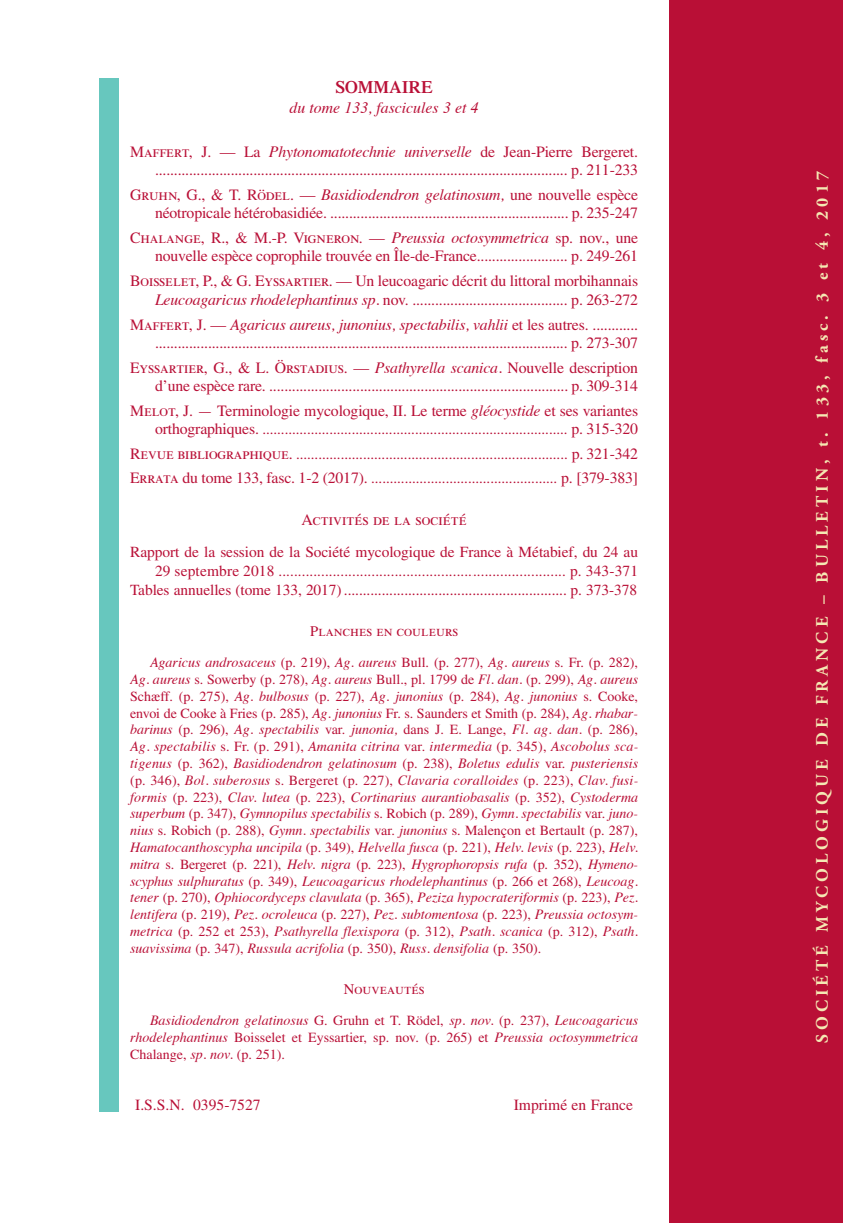
<style>
.page{position:relative;width:843px;height:1223px;background:#fff}
.page>*{position:absolute;margin:0;border:0;box-sizing:border-box;transform-origin:0 0}
.t1{font:700 17.5px "Adobe Garamond Pro";letter-spacing:.235em;color:#f4e8b3}
.t2{font:600 17.5px "Times";color:#b90f36}
.t3{font:15.92px "Times Roman SC";color:#b90f36}
.t4{font:15.75px/18px "Times";letter-spacing:-.01em;color:#b90f36;text-align:right}
.t5{font:italic 15.75px "Times";letter-spacing:-.01em;color:#b90f36}
.t6{font:15.58px "Times";color:#b90f36}
.t7{font:15.4px "Times";letter-spacing:-.005em;color:#b90f36}
.t8{font:14.88px "Times";color:#b90f36}
.t9{font:14.7px "Times Roman SC";color:#b90f36}
.t10{font:italic 14px/16.8px "Times";color:#b90f36;text-align:justify}
.t11{font:3.5px "Times";color:#b90f36}
.s1{font-family:"Times Roman SC"}
.s2{font-style:italic}
.s3{font-family:"Times Roman SC";font-style:normal}
.s4{font-style:normal}
.s5{font-size:15.75px}
.s6{font-family:"Times Roman SC";font-size:15.75px}
.s7{font-size:15.4px}
</style>
<div class="page">
<div style="left:99px;top:79px;width:19px;height:1033px;background:#67c7be"></div>
<div style="left:669px;top:0;width:124px;height:1223px;background:#b90f36"></div>
<div style="left:793px;top:0;width:49px;height:1223px;background:#b90f36"></div>
<p class="t2" style="left:335px;top:80px;width:99px">SOMMAIRE</p>
<p class="t5" style="left:289px;top:101px;width:191px">du tome 133, fascicules 3 et 4</p>
<p class="t4" style="left:130px;top:144px;width:509px"><span class="s1">Maffert, J.</span> — La <span class="s2">Phytonomatotechnie universelle</span> de Jean-Pierre Bergeret. ............................................................................................................. p. 211-233</p>
<p class="t4" style="left:130px;top:187px;width:509px"><span class="s1">Gruhn, G., &amp; T. Rödel.</span> — <span class="s2">Basidiodendron gelatinosum,</span> une nouvelle espèce néotropicale hétérobasidiée. ............................................................... p. 235-247</p>
<p class="t4" style="left:130px;top:230px;width:509px"><span class="s1">Chalange, R., &amp; M.-P. Vigneron.</span> — <span class="s2">Preussia octosymmetrica</span> sp. nov., une nouvelle espèce coprophile trouvée en Île-de-France........................ p. 249-261</p>
<p class="t4" style="left:130px;top:273px;width:509px;line-height:18.9px"><span class="s1">Boisselet, P., &amp; G. Eyssartier.</span> — Un leucoagaric décrit du littoral morbihannais<br><span class="s2">Leucoagaricus rhodelephantinus sp.</span> nov. ......................................... p. 263-272</p>
<p class="t5" style="left:130px;top:318px;width:509px"><span class="s3">Maffert, J.</span> <span class="s4">—</span> Agaricus aureus, junonius, spectabilis, vahlii <span class="s4">et les autres. ............</span></p>
<p class="t4" style="left:155px;top:335px;width:484px">............................................................................................................. p. 273-307</p>
<p class="t4" style="left:130px;top:360px;width:509px"><span class="s1">Eyssartier, G., &amp; L. Örstadius.</span> — <span class="s2">Psathyrella scanica.</span> Nouvelle description d’une espèce rare. ............................................................................... p. 309-314</p>
<p class="t4" style="left:130px;top:403px;width:509px"><span class="s1">Melot, J. —</span> Terminologie mycologique, II. Le terme <span class="s2">gléocystide</span> et ses variantes</p>
<p class="t8" style="left:155px;top:424px;width:484px"><span class="s5">orthographiques.</span> .................................................................................. <span class="s5">p. 315-320</span></p>
<p class="t8" style="left:130px;top:448px;width:509px"><span class="s6">Revue bibliographique.</span> ......................................................................... <span class="s5">p</span><span class="s6">.</span> <span class="s5">321-342</span></p>
<p class="t8" style="left:130px;top:472px;width:509px"><span class="s6">Errata</span> <span class="s5">du tome 133, fasc. 1-2 (2017).</span> .................................................. <span class="s5">p. [379-383]</span></p>
<p class="t3" style="left:301px;top:513px;width:167px">Activités de la société</p>
<p class="t7" style="left:130px;top:546px;width:509px">Rapport de la session de la Société mycologique de France à Métabief, du 24 au</p>
<p class="t8" style="left:155px;top:566px;width:484px"><span class="s7">29 septembre 2018</span> .................................................. ....................... <span class="s7">p. 343-371</span></p>
<p class="t11" style="left:472px;top:574px;width:2px">.</p>
<p class="t7" style="left:130px;top:584px;width:508px">Tables annuelles (tome 133, 2017)........................................................... p. 373-378</p>
<p class="t9" style="left:310px;top:625px;width:149px">Planches en couleurs</p>
<p class="t10" style="left:130px;top:655px;width:509px;text-indent:20px">Agaricus androsaceus <span class="s4">(p. 219),</span> Ag. aureus <span class="s4">Bull. (p. 277),</span> Ag. aureus <span class="s4">s. Fr. (p. 282), </span>Ag. aureus <span class="s4">s. Sowerby (p. 278),</span> Ag. aureus <span class="s4">Bull., pl. 1799 de</span> Fl. dan. <span class="s4">(p. 299),</span> Ag. aureus <span class="s4">Schæff. (p. 275),</span> Ag. bulbosus <span class="s4">(p. 227),</span> Ag. junonius <span class="s4">(p. 284),</span> Ag. junonius <span class="s4">s. Cooke, envoi de Cooke à Fries (p. 285),</span> Ag. junonius <span class="s4">Fr. s. Saunders et Smith (p. 284),</span> Ag. rhabar&shy;barinus <span class="s4">(p. 296),</span> Ag. spectabilis <span class="s4">var.</span> junonia, <span class="s4">dans J. E. Lange,</span> Fl. ag. dan. <span class="s4">(p. 286), </span>Ag. spectabilis <span class="s4">s. Fr. (p. 291),</span> Amanita citrina <span class="s4">var.</span> intermedia <span class="s4">(p. 345),</span> Ascobolus sca&shy;tigenus <span class="s4">(p. 362),</span> Basidiodendron gelatinosum <span class="s4">(p. 238),</span> Boletus edulis <span class="s4">var.</span> pusteriensis <span class="s4">(p. 346),</span> Bol. suberosus <span class="s4">s. Bergeret (p. 227),</span> Clavaria coralloides <span class="s4">(p. 223),</span> Clav. fusi&shy;formis <span class="s4">(p. 223),</span> Clav. lutea <span class="s4">(p. 223),</span> Cortinarius aurantiobasalis <span class="s4">(p. 352),</span> Cystoderma superbum <span class="s4">(p. 347),</span> Gymnopilus spectabilis <span class="s4">s. Robich (p. 289),</span> Gymn. spectabilis <span class="s4">var.</span> juno&shy;nius <span class="s4">s. Robich (p. 288),</span> Gymn. spectabilis <span class="s4">var.</span> junonius <span class="s4">s. Malençon et Bertault (p. 287), </span>Hamatocanthoscypha uncipila <span class="s4">(p. 349),</span> Helvella fusca <span class="s4">(p. 221),</span> Helv. levis <span class="s4">(p. 223),</span> Helv. mitra <span class="s4">s. Bergeret (p. 221),</span> Helv. nigra <span class="s4">(p. 223),</span> Hygrophoropsis rufa <span class="s4">(p. 352),</span> Hymeno&shy;scyphus sulphuratus <span class="s4">(p. 349),</span> Leucoagaricus rhodelephantinus <span class="s4">(p. 266 et 268),</span> Leucoag. tener <span class="s4">(p. 270),</span> Ophiocordyceps clavulata <span class="s4">(p. 365),</span> Peziza hypocrateriformis <span class="s4">(p. 223),</span> Pez. lentifera <span class="s4">(p. 219),</span> Pez. ocroleuca <span class="s4">(p. 227),</span> Pez. subtomentosa <span class="s4">(p. 223),</span> Preussia octosym&shy;metrica <span class="s4">(p. 252 et 253),</span> Psathyrella flexispora <span class="s4">(p. 312),</span> Psath. scanica <span class="s4">(p. 312),</span> Psath. suavissima <span class="s4">(p. 347),</span> Russula acrifolia <span class="s4">(p. 350),</span> Russ. densifolia <span class="s4">(p. 350).</span></p>
<p class="t9" style="left:343px;top:983px;width:82px">Nouveautés</p>
<p class="t10" style="left:130px;top:1013px;width:509px;text-indent:20px">Basidiodendron gelatinosus <span class="s4">G. Gruhn et T. Rödel,</span> sp. nov. <span class="s4">(p. 237),</span> Leucoagaricus rhodelephantinus <span class="s4">Boisselet et Eyssartier, sp. nov. (p. 265) et</span> Preussia octosymmetrica <span class="s4">Chalange,</span> sp. nov. <span class="s4">(p. 251).</span></p>
<p class="t6" style="left:135px;top:1099px;width:127px">I.S.S.N. 0395-7527</p>
<p class="t6" style="left:513px;top:1099px;width:121px">Imprimé en France</p>
<p class="t1" style="left:811px;top:1043px;width:873px;rotate:-90deg">SOCIÉTÉ MYCOLOGIQUE DE FRANCE – BULLETIN, t. 133, fasc. 3 et 4, 2017</p>
</div>
